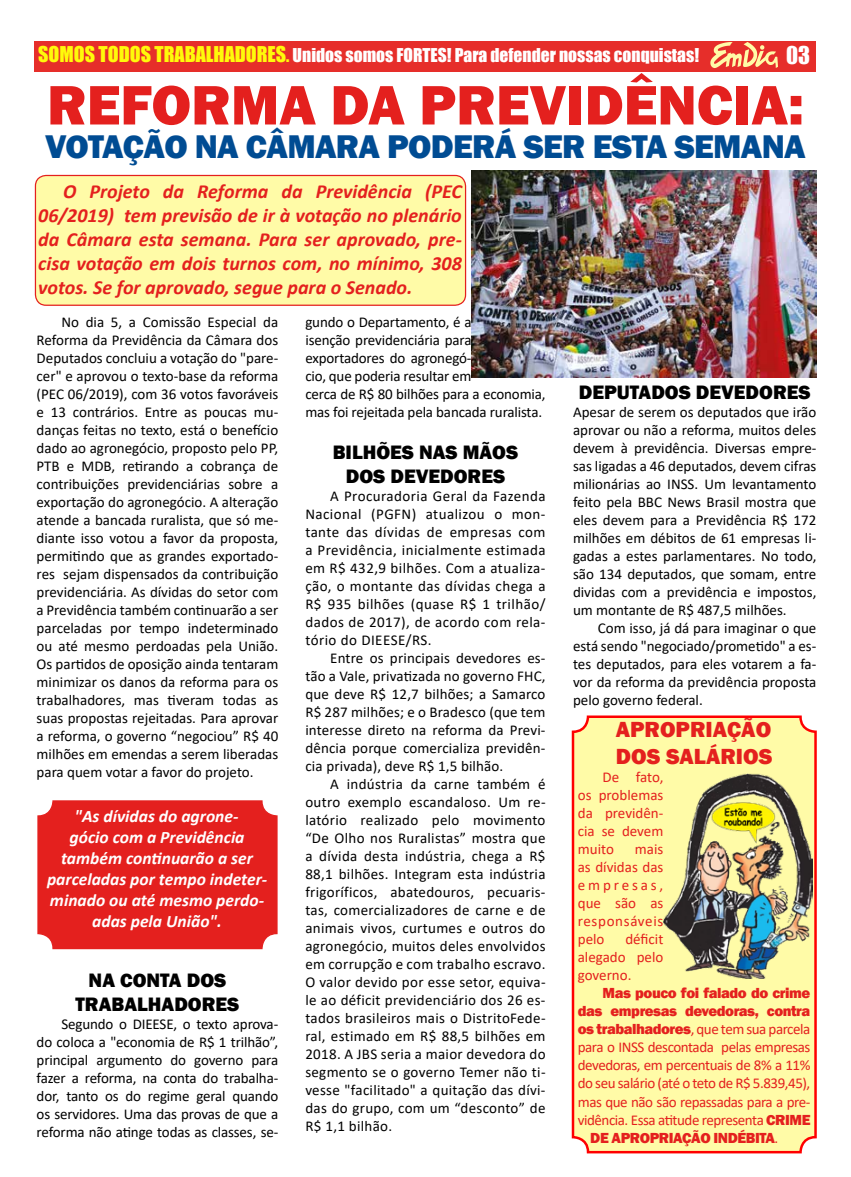
<style>
.page{position:relative;width:851px;height:1177px;background:#fff}
.page>*{position:absolute;margin:0;border:0;box-sizing:border-box;transform-origin:0 0}
.t1{font:800 57.5px "Franklin Gothic";color:#e4201e}
.t2{font:800 33.75px "Franklin Gothic";letter-spacing:-.02em;color:#004c93}
.t3{font:800 22.5px/27px "Franklin Gothic";color:#e4201e}
.t4{font:22.5px "Impact";color:#fff}
.t5{font:italic 700 20px/24px "Calibri";color:#e4201e;text-align:justify}
.t6{font:800 20px/24px "Franklin Gothic";color:#000;text-align:center}
.t7{font:italic 700 17.5px/21px "Calibri";color:#fff;text-align:center}
.t8{font:17.5px "Impact";color:#fff}
.t9{font:15px/18px "Calibri";letter-spacing:-.005em;color:#000;text-align:justify}
.t10{font:15px/18px "Calibri";color:#e4201e;text-align:justify}
.t11{font:800 15px/18px "Franklin Gothic";letter-spacing:-.03em;color:#e4201e;text-align:right}
.s1{font-size:20px;color:#fffa0a}
.s2{color:#fffa0a}
.s3{font-family:"Franklin Gothic";font-weight:800}
.s4{font-family:"Calibri";font-weight:400}
</style>
<div class="page">
<div style="left:35px;top:175px;width:430px;height:130px;background:#fffba7;border-radius:11px"></div>
<div style="left:35px;top:175px;width:431px;height:131px;border:1px solid #e4201e;border-radius:11px"></div>
<div style="left:35px;top:41px;width:781px;height:30px;background:#e62e2a"></div>
<svg style="left:710px;top:42px;width:67px;height:26px"></svg>
<div style="left:38px;top:801px;width:239px;height:147px;background:#e4201e;border-radius:15px"></div>
<div style="left:37px;top:800px;width:240px;height:149px;border:1px solid #e4201e;border-radius:15px"></div>
<img style="left:471px;top:170px;width:345px;height:207px">
<div style="left:573px;top:716px;width:242px;height:436px;background:#fffba7;border-radius:15px"></div>
<div style="left:571px;top:715px;width:245px;height:438px;border:2px solid #f00;border-radius:15px"></div>
<img style="left:663px;top:773px;width:149px;height:205px">
<p class="t8" style="left:38px;top:41px;width:662px"><span class="s1">SOMOS TODOS TRABALHADORES</span><span class="s2">.</span> Unidos somos FORTES! Para defender nossas conquistas!</p>
<h3 class="t4" style="left:786px;top:38px;width:25px">03</h3>
<h1 class="t1" style="left:47px;top:68px;width:758px">REFORMA DA PREVIDÊNCIA:</h1>
<h2 class="t2" style="left:45px;top:124px;width:762px">VOTAÇÃO NA CÂMARA PODERÁ SER ESTA SEMANA</h2>
<h3 class="t5" style="left:38px;top:178px;width:425px;text-indent:25px">O Projeto da Reforma da Previdência (PEC 06/2019) tem previsão de ir à votação no plenário da Câmara esta semana. Para ser aprovado, pre&shy;cisa votação em dois turnos com, no mínimo, 308 votos. Se for aprovado, segue para o Senado.</h3>
<p class="t9" style="left:37px;top:312px;width:243px;text-indent:25px">No dia 5, a Comissão Especial da Reforma da Previdência da Câmara dos Deputados concluiu a votação do "pare&shy;cer" e aprovou o texto-base da reforma (PEC 06/2019), com 36 votos favoráveis e 13 contrários. Entre as poucas mu&shy;danças feitas no texto, está o benefício dado ao agronegócio, proposto pelo PP, PTB e MDB, retirando a cobrança de contribuições previdenciárias sobre a exportação do agronegócio. A alteração atende a bancada ruralista, que só me&shy;diante isso votou a favor da proposta, permitindo que as grandes exportado&shy;res sejam dispensados da contribuição previdenciária. As dívidas do setor com a Previdência também continuarão a ser parceladas por tempo indeterminado ou até mesmo perdoadas pela União.<br>Os partidos de oposição ainda tentaram minimizar os danos da reforma para os trabalhadores, mas tiveram todas as suas propostas rejeitadas. Para aprovar a reforma, o governo “negociou” R$ 40 milhões em emendas a serem liberadas para quem votar a favor do projeto.</p>
<p class="t7" style="left:47px;top:804px;width:221px">"As dívidas do agrone-<br>gócio com a Previdência também continuarão a ser parceladas por tempo indeter&shy;minado ou até mesmo perdo&shy;adas pela União".</p>
<h3 class="t6" style="left:76px;top:968px;width:165px">NA CONTA DOS<br>TRABALHADORES</h3>
<p class="t9" style="left:37px;top:1014px;width:243px;text-indent:25px">Segundo o DIEESE, o texto aprova&shy;do coloca a "economia de R$ 1 trilhão”, principal argumento do governo para fazer a reforma, na conta do trabalha&shy;dor, tanto os do regime geral quando os servidores. Uma das provas de que a reforma não atinge todas as classes, se-</p>
<p class="t9" style="left:305px;top:312px;width:242px;text-align:left">gundo o Departamento, é a<br>isenção previdenciária para exportadores do agronegó-<br>cio, que poderia resultar em<br>cerca de R$ 80 bilhões para a economia, mas foi rejeitada pela bancada ruralista.</p>
<h3 class="t6" style="left:332px;top:440px;width:187px">BILHÕES NAS MÃOS<br>DOS DEVEDORES</h3>
<p class="t9" style="left:305px;top:486px;width:242px;text-indent:25px">A Procuradoria Geral da Fazenda Nacional (PGFN) atualizou o mon&shy;tante das dívidas de empresas com a Previdência, inicialmente estimada em R$ 432,9 bilhões. Com a atualiza&shy;ção, o montante das dívidas chega a R$ 935 bilhões (quase R$ 1 trilhão/ dados de 2017), de acordo com rela&shy;tório do DIEESE/RS.</p>
<p class="t9" style="left:305px;top:648px;width:242px;text-indent:25px">Entre os principais devedores es&shy;tão a Vale, privatizada no governo FHC, que deve R$ 12,7 bilhões; a Samarco R$ 287 milhões; e o Bradesco (que tem interesse direto na reforma da Previ&shy;dência porque comercializa previdên&shy;cia privada), deve R$ 1,5 bilhão.</p>
<p class="t9" style="left:305px;top:774px;width:242px;text-indent:25px">A indústria da carne também é outro exemplo escandaloso. Um re&shy;latório realizado pelo movimento “De Olho nos Ruralistas” mostra que a dívida desta indústria, chega a R$ 88,1 bilhões. Integram esta indústria frigoríficos, abatedouros, pecuaris&shy;tas, comercializadores de carne e de animais vivos, curtumes e outros do agronegócio, muitos deles envolvidos em corrupção e com trabalho escravo.<br>O valor devido por esse setor, equiva&shy;le ao déficit previdenciário dos 26 es&shy;tados brasileiros mais o DistritoFede&shy;ral, estimado em R$ 88,5 bilhões em 2018. A JBS seria a maior devedora do segmento se o governo Temer não ti&shy;vesse "facilitado" a quitação das dívi&shy;das do grupo, com um “desconto” de R$ 1,1 bilhão.</p>
<h3 class="t6" style="left:578px;top:380px;width:233px">DEPUTADOS DEVEDORES</h3>
<p class="t9" style="left:573px;top:402px;width:245px">Apesar de serem os deputados que irão aprovar ou não a reforma, muitos deles devem à previdência. Diversas empre&shy;sas ligadas a 46 deputados, devem cifras milionárias ao INSS. Um levantamento feito pela BBC News Brasil mostra que eles devem para a Previdência R$ 172 milhões em débitos de 61 empresas li&shy;gadas a estes parlamentares. No todo, são 134 deputados, que somam, entre dividas com a previdência e impostos, um montante de R$ 487,5 milhões.</p>
<p class="t9" style="left:573px;top:618px;width:245px;text-indent:25px">Com isso, já dá para imaginar o que está sendo "negociado/prometido" a es&shy;tes deputados, para eles votarem a fa&shy;vor da reforma da previdência proposta pelo governo federal.</p>
<h3 class="t3" style="left:615px;top:716px;width:158px">APROPRIAÇÃO<br>DOS SALÁRIOS</h3>
<p class="t10" style="left:577px;top:768px;width:87px;text-indent:25px">De fato, os problemas da previdên&shy;cia se devem muito</p>
<p class="t10" style="left:577px;top:840px;width:87px;text-indent:57px">mais as dívidas das empresas, que são as responsáveis pelo</p>
<p class="t10" style="left:577px;top:930px;width:87px;text-indent:48px">déficit alegado pelo governo.</p>
<p class="t11" style="left:577px;top:984px;width:234px">Mas pouco foi falado do crime das empresas devedoras, contra</p>
<p class="t10" style="left:577px;top:1020px;width:234px"><span class="s3">os trabalhadores</span>, que tem sua parcela para o INSS descontada pelas empresas devedoras, em percentuais de 8% a 11% do seu salário (até o teto de R$ 5.839,45), mas que não são repassadas para a pre&shy;vidência. Essa atitude representa <span class="s3">CRIME</span></p>
<p class="t11" style="left:590px;top:1128px;width:189px">DE APROPRIAÇÃO INDÉBITA<span class="s4">.</span></p>
</div>
